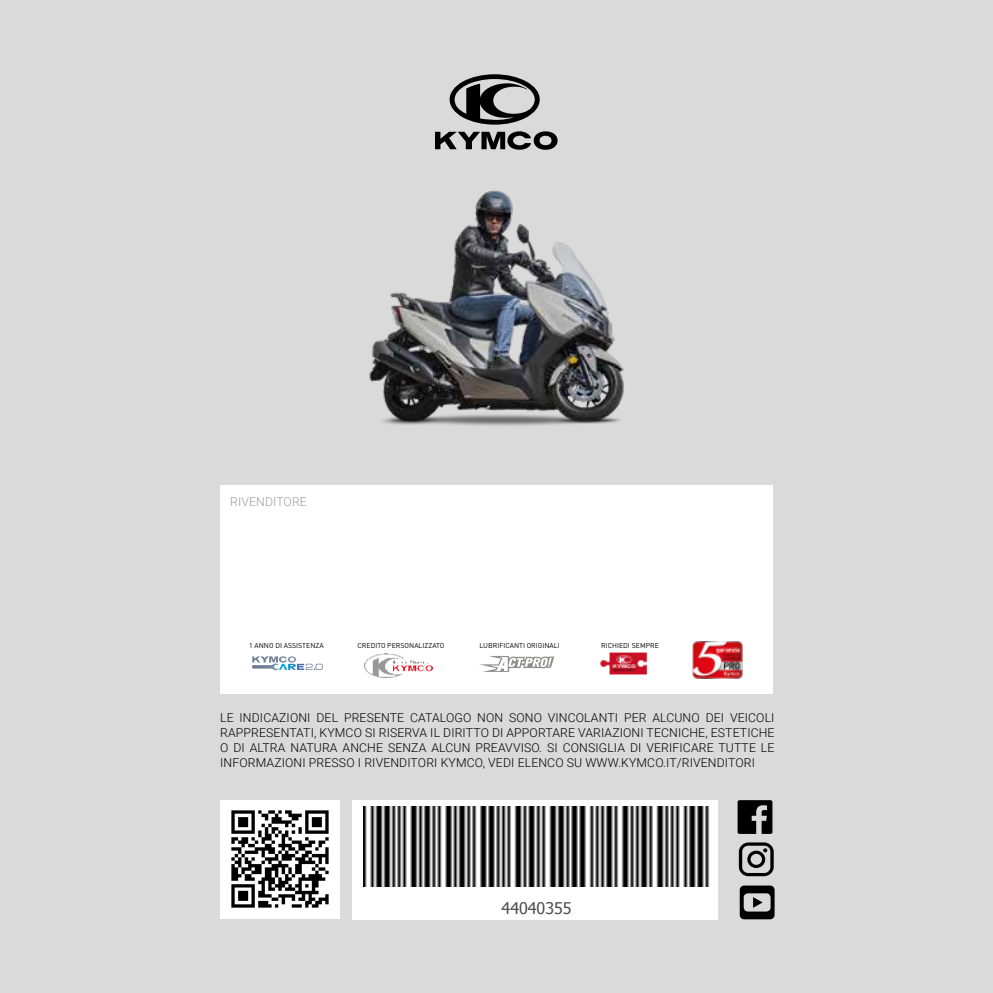
<style>
.page{position:relative;width:993px;height:993px;background:#fff}
.page>*{position:absolute;margin:0;border:0;box-sizing:border-box;transform-origin:0 0}
.t1{font:16.1px "Tahoma";color:#505050}
.t2{font:300 12.25px/14.7px "Roboto";letter-spacing:.01em;color:#000;text-align:justify}
.t3{font:300 12.25px "Roboto";letter-spacing:.01em;color:#9d9d9c}
.t4{font:7px "DIN";color:#000}
.t5{font:6.3px "DIN";color:#000}
.t6{font:6.12px "DIN";color:#000}
</style>
<div class="page">
<div style="left:0;top:0;width:992px;height:992px;background:#dadada"></div>
<div style="left:220px;top:485px;width:552px;height:208px;background:#fff"></div>
<svg style="left:252px;top:656px;width:70px;height:14px"></svg>
<img style="left:364px;top:653px;width:69px;height:24px">
<svg style="left:479px;top:656px;width:75px;height:15px"></svg>
<img style="left:599px;top:652px;width:49px;height:23px">
<img style="left:692px;top:641px;width:49px;height:36px">
<svg style="left:737px;top:799px;width:35px;height:34px"></svg>
<svg style="left:739px;top:885px;width:35px;height:34px"></svg>
<svg style="left:738px;top:842px;width:35px;height:33px"></svg>
<svg style="left:449px;top:74px;width:90px;height:51px;background:#7b7b7b"></svg>
<svg style="left:435px;top:131px;width:122px;height:19px;background:#696969"></svg>
<img style="left:165px;top:180px;width:508px;height:254px">
<div style="left:352px;top:799px;width:365px;height:94px;background:#fff"></div>
<img style="left:364px;top:806px;width:346px;height:80px">
<div style="left:352px;top:890px;width:365px;height:29px;background:#fff"></div>
<div style="left:220px;top:799px;width:120px;height:119px;background:#fff"></div>
<img style="left:231px;top:810px;width:98px;height:98px">
<p class="t3" style="left:230px;top:492px;width:78px">RIVENDITORE</p>
<p class="t6" style="left:481px;top:640px;width:72px">LUBRIFICANTI ORIGINALI</p>
<p class="t4" style="left:601px;top:640px;width:59px">RICHIEDI SEMPRE</p>
<p class="t4" style="left:249px;top:640px;width:76px">1 ANNO DI ASSISTENZA</p>
<p class="t4" style="left:357px;top:640px;width:88px">CREDITO PERSONALIZZATO</p>
<p class="t4" style="left:479px;top:640px;width:82px">LUBRIFICANTI ORIGINALI</p>
<p class="t5" style="left:252px;top:644px;width:72px">1 ANNO DI ASSISTENZA</p>
<p class="t6" style="left:361px;top:644px;width:79px">CREDITO PERSONALIZZATO</p>
<p class="t2" style="left:220px;top:710px;width:555px">LE INDICAZIONI DEL PRESENTE CATALOGO NON SONO VINCOLANTI PER ALCUNO DEI VEICOLI RAPPRESENTATI, KYMCO SI RISERVA IL DIRITTO DI APPORTARE VARIAZIONI TECNICHE, ESTETICHE O DI ALTRA NATURA ANCHE SENZA ALCUN PREAVVISO. SI CONSIGLIA DI VERIFICARE TUTTE LE INFORMAZIONI PRESSO I RIVENDITORI KYMCO, VEDI ELENCO SU WWW.KYMCO.IT/RIVENDITORI</p>
<h1 class="t1" style="left:501px;top:896px;width:72px">44040355</h1>
</div>
